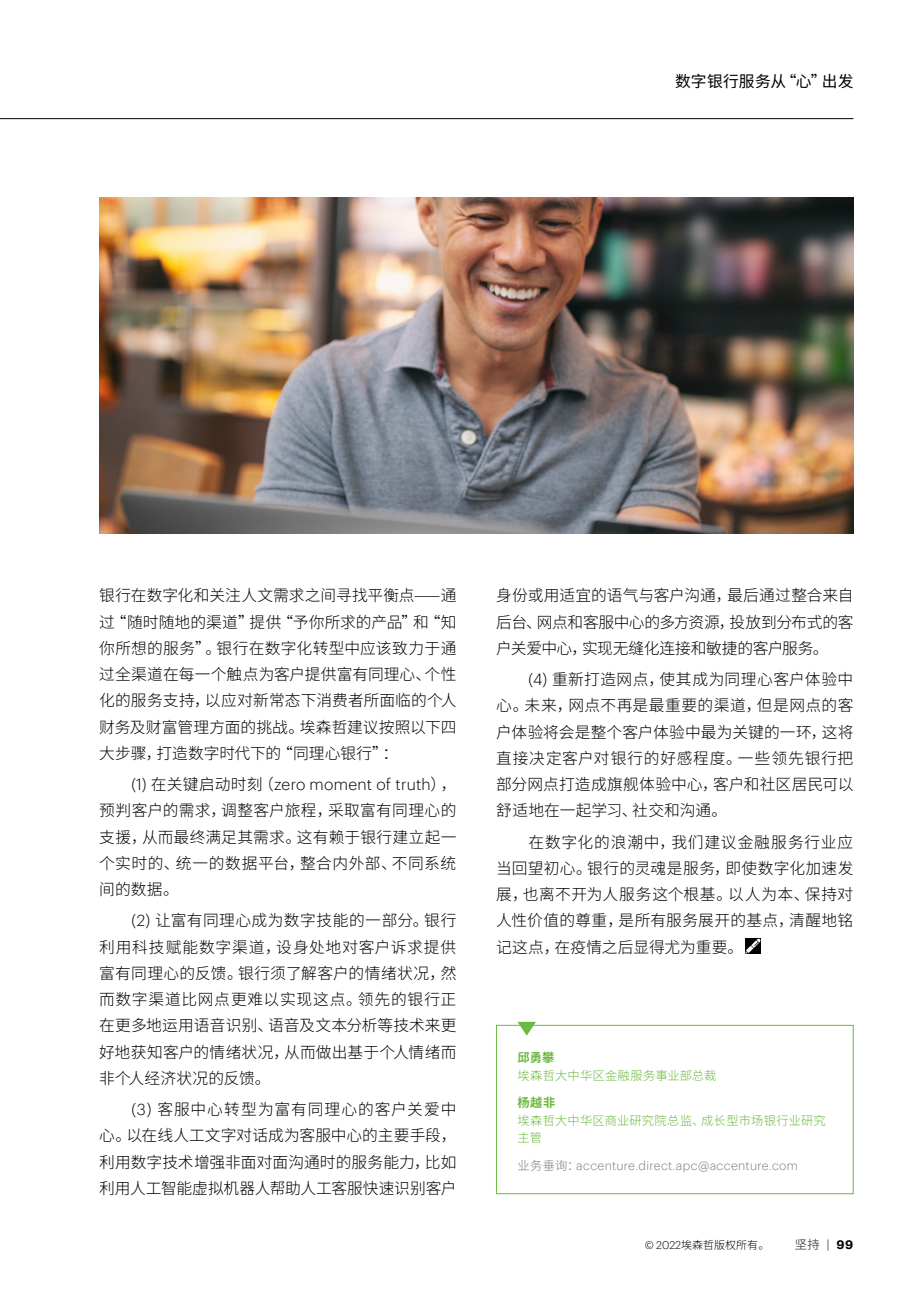
<style>
.page{position:relative;width:918px;height:1290px;background:#fff}
.page>*{position:absolute;margin:0;border:0;box-sizing:border-box;transform-origin:0 0}
.t1{font:300 15.75px/26.2px "Source Han Sans CN";color:#000;text-align:justify}
.t2{font:300 15.75px "Graphik";letter-spacing:.01em;color:#000}
.t3{font:15.75px "Source Han Sans CN";letter-spacing:.01em;color:#000}
.t4{font:300 12.25px/17.5px "Source Han Sans CN";letter-spacing:.015em;color:#6bb93e}
.t5{font:300 12.25px "Graphik";letter-spacing:.025em;color:#7d7d7d}
.t6{font:700 12.25px "Source Han Sans CN";letter-spacing:.025em;color:#6bb93e}
.t7{font:12.25px "Source Han Sans CN";color:#595757}
.t8{font:300 11.03px "Source Han Sans CN";color:#000}
.s1{font-family:"Source Han Sans CN"}
.s2{font-family:"Graphik"}
.s3{font-family:"Graphik";font-weight:600;color:#000}
</style>
<div class="page">
<hr style="left:0;top:118px;width:853px;height:1px;background:#000">
<img style="left:99px;top:197px;width:754px;height:336px">
<div style="left:496px;top:1025px;width:357px;height:169px;border:1px solid #6bb93e"></div>
<svg style="left:517px;top:1022px;width:19px;height:14px"></svg>
<svg style="left:745px;top:938px;width:15px;height:16px"></svg>
<p class="t3" style="left:675px;top:72px;width:180px">数字银行服务从“心”出发</p>
<p class="t1" style="left:99px;top:583px;width:359px">银行在数字化和关注人文需求之间寻找平衡点⸺通过“随时随地的渠道”提供“予你所求的产品”和“知你所想的服务”。银行在数字化转型中应该致力于通过全渠道在每一个触点为客户提供富有同理心、个性化的服务支持，以应对新常态下消费者所面临的个人财务及财富管理方面的挑战。埃森哲建议按照以下四大步骤，打造数字时代下的“同理心银行”：</p>
<p class="t2" style="left:131px;top:773px;width:326px">(1) <span class="s1">在关键启动时刻（</span>zero moment of truth<span class="s1">），</span></p>
<p class="t1" style="left:99px;top:798px;width:359px">预判客户的需求，调整客户旅程，采取富有同理心的支援，从而最终满足其需求。这有赖于银行建立起一个实时的、统一的数据平台，整合内外部、不同系统间的数据。</p>
<p class="t1" style="left:99px;top:908px;width:359px;text-indent:32px"><span class="s2">(2)</span> 让富有同理心成为数字技能的一部分。银行利用科技赋能数字渠道，设身处地对客户诉求提供富有同理心的反馈。银行须了解客户的情绪状况，然而数字渠道比网点更难以实现这点。领先的银行正在更多地运用语音识别、语音及文本分析等技术来更好地获知客户的情绪状况，从而做出基于个人情绪而非个人经济状况的反馈。</p>
<p class="t1" style="left:99px;top:1096px;width:359px;text-indent:32px"><span class="s2">(3)</span> 客服中心转型为富有同理心的客户关爱中心。以在线人工文字对话成为客服中心的主要手段，利用数字技术增强非面对面沟通时的服务能力，比如利用人工智能虚拟机器人帮助人工客服快速识别客户</p>
<p class="t1" style="left:496px;top:583px;width:359px">身份或用适宜的语气与客户沟通，最后通过整合来自后台、网点和客服中心的多方资源，投放到分布式的客户关爱中心，实现无缝化连接和敏捷的客户服务。</p>
<p class="t1" style="left:496px;top:666px;width:359px;text-indent:32px"><span class="s2">(4)</span> 重新打造网点，使其成为同理心客户体验中心。未来，网点不再是最重要的渠道，但是网点的客户体验将会是整个客户体验中最为关键的一环，这将直接决定客户对银行的好感程度。一些领先银行把部分网点打造成旗舰体验中心，客户和社区居民可以舒适地在一起学习、社交和沟通。</p>
<p class="t1" style="left:496px;top:829px;width:359px;text-indent:32px">在数字化的浪潮中，我们建议金融服务行业应当回望初心。银行的灵魂是服务，即使数字化加速发展，也离不开为人服务这个根基。以人为本、保持对人性价值的尊重，是所有服务展开的基点，清醒地铭记这点，在疫情之后显得尤为重要。</p>
<p class="t6" style="left:517px;top:1051px;width:38px">邱勇攀</p>
<p class="t4" style="left:517px;top:1067px;width:201px">埃森哲大中华区金融服务事业部总裁</p>
<p class="t6" style="left:517px;top:1096px;width:39px">杨越非</p>
<p class="t4" style="left:517px;top:1111px;width:310px">埃森哲大中华区商业研究院总监、成长型市场银行业研究主管</p>
<p class="t5" style="left:517px;top:1156px;width:282px"><span class="s1">业务垂询：</span>accenture.direct.apc@accenture.com</p>
<p class="t8" style="left:644px;top:1238px;width:126px">© <span class="s2">2022</span>埃森哲版权所有。</p>
<p class="t7" style="left:794px;top:1237px;width:60px">坚持 <span class="s2">|</span> <span class="s3">99</span></p>
</div>
